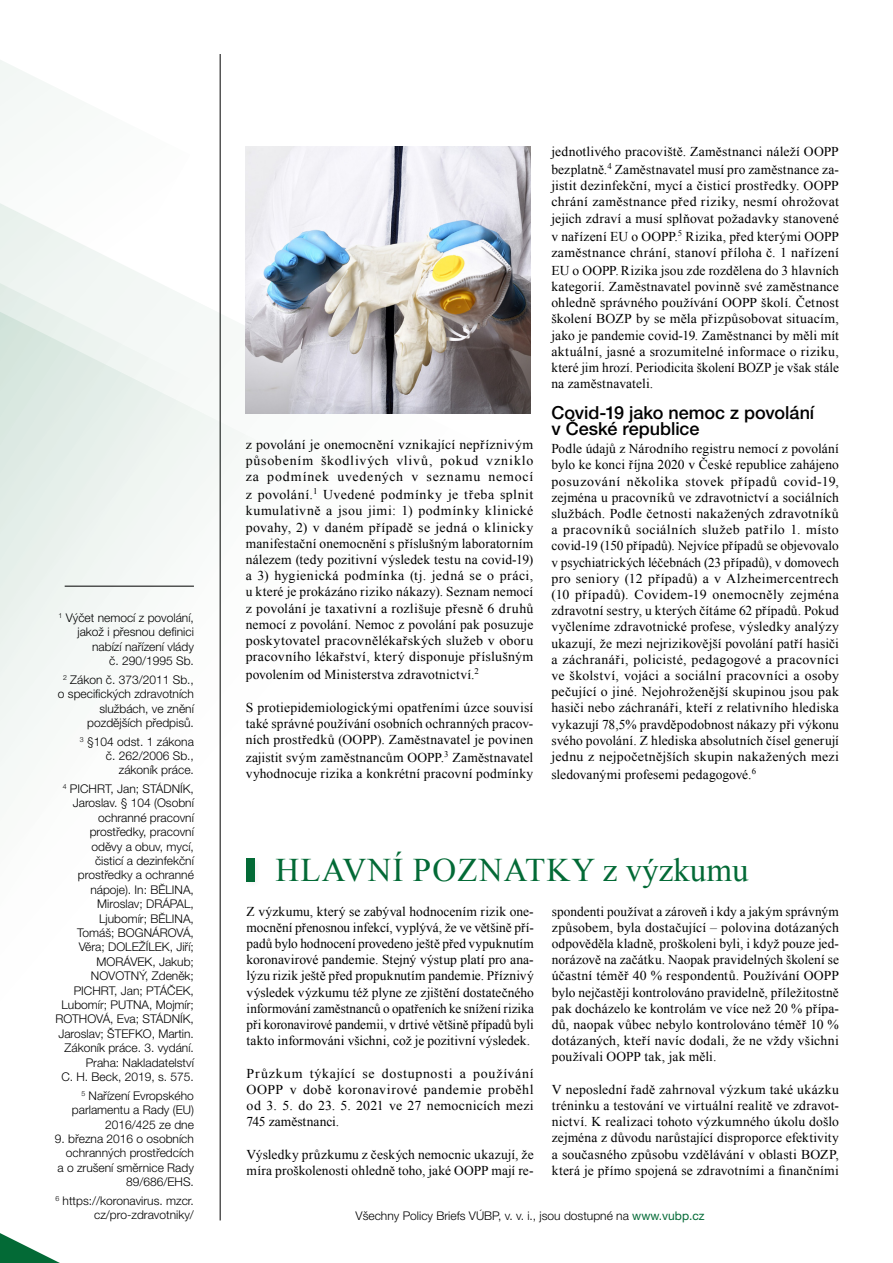
<style>
.page{position:relative;width:893px;height:1263px;background:#fff}
.page>*{position:absolute;margin:0;border:0;box-sizing:border-box;transform-origin:0 0}
.t1{font:33px "Times New Roman";letter-spacing:.035em;color:#036a36}
.t2{font:500 18px/16.2px "Helvetica Neue CE";color:#000}
.t3{font:13.5px/16.2px "Times New Roman";letter-spacing:.015em;color:#000;text-align:justify}
.t4{font:13.5px "Times New Roman";letter-spacing:-.005em;color:#000}
.t5{font:300 12px/14.4px "Helvetica Neue CE";color:#000;text-align:right}
.s1{font-style:italic}
.s2{font-weight:400;color:#036a36}
</style>
<div class="page">
<svg style="left:0;top:70px;width:302px;height:1041px"></svg>
<svg style="left:0;top:1233px;width:60px;height:30px"></svg>
<div style="left:244px;top:856px;width:18px;height:33px;background:#000;opacity:.05"></div>
<div style="left:246px;top:858px;width:8px;height:23px;background:#036a36"></div>
<hr style="left:65px;top:586px;width:129px;height:1px;background:#000">
<img style="left:246px;top:147px;width:284px;height:267px">
<p class="t5" style="left:59px;top:610px;width:137px"><sup>1</sup> Výčet nemocí z povolání, jakož i přesnou definici nabízí nařízení vlády<br>č. 290/1995 Sb.</p>
<p class="t5" style="left:58px;top:672px;width:138px"><sup>2</sup> Zákon č. 373/2011 Sb., o specifických zdravotních službách, ve znění pozdějších předpisů.</p>
<p class="t5" style="left:80px;top:734px;width:115px"><sup>3</sup> §104 odst. 1 zákona č. 262/2006 Sb., zákoník práce.</p>
<p class="t5" style="left:55px;top:782px;width:140px"><sup>4</sup> PICHRT, Jan; STÁDNÍK,<br>Jaroslav. § 104 (Osobní ochranné pracovní prostředky, pracovní<br>oděvy a obuv, mycí,<br>čisticí a dezinfekční prostředky a ochranné nápoje). In: BĚLINA,<br>Miroslav; DRÁPAL,<br>Ljubomír; BĚLINA,<br>Tomáš; BOGNÁROVÁ,<br>Věra; DOLEŽÍLEK, Jiří;<br>MORÁVEK, Jakub;<br>NOVOTNÝ, Zdeněk;<br>PICHRT, Jan; PTÁČEK,<br>Lubomír; PUTNA, Mojmír;<br>ROTHOVÁ, Eva; STÁDNÍK,<br>Jaroslav; ŠTEFKO, Martin.<br>Zákoník práce. 3. vydání.<br>Praha: Nakladatelství<br>C. H. Beck, 2019, s. 575.</p>
<p class="t5" style="left:72px;top:1088px;width:124px"><sup>5</sup> Nařízení Evropského parlamentu a Rady (EU)<br>2016/425 ze dne</p>
<p class="t5" style="left:55px;top:1131px;width:140px">9. března 2016 o osobních ochranných prostředcích<br>a o zrušení směrnice Rady<br>89/686/EHS.</p>
<p class="t5" style="left:55px;top:1193px;width:140px"><sup>6</sup> https://koronavirus. mzcr. cz/pro-zdravotniky/</p>
<p class="t3" style="left:246px;top:436px;width:289px">z povolání je onemocnění vznikající nepříznivým působením škodlivých vlivů, pokud vzniklo za podmínek uvedených v seznamu nemocí</p>
<p class="t3" style="left:246px;top:486px;width:289px">z povolání.<sup>1</sup> Uvedené podmínky je třeba splnit kumulativně a jsou jimi: 1) podmínky klinické povahy, 2) v daném případě se jedná o klinicky manifestační onemocnění s příslušným laboratorním nálezem (tedy pozitivní výsledek testu na covid-19) a 3) hygienická podmínka (tj. jedná se o práci, u které je prokázáno riziko nákazy). Seznam nemocí z povolání je taxativní a rozlišuje přesně 6 druhů nemocí z povolání. Nemoc z povolání pak posuzuje poskytovatel pracovnělékařských služeb v oboru pracovního lékařství, který disponuje příslušným</p>
<p class="t3" style="left:246px;top:666px;width:235px">povolením od Ministerstva zdravotnictví.<sup>2</sup></p>
<p class="t3" style="left:246px;top:699px;width:289px">S protiepidemiologickými opatřeními úzce souvisí také správné používání osobních ochranných pracov&shy;ních prostředků (OOPP). Zaměstnavatel je povinen</p>
<p class="t3" style="left:246px;top:749px;width:289px">zajistit svým zaměstnancům OOPP.<sup>3</sup> Zaměstnavatel vyhodnocuje rizika a konkrétní pracovní podmínky</p>
<p class="t3" style="left:551px;top:142px;width:289px;line-height:18px">jednotlivého pracoviště. Zaměstnanci náleží OOPP bezplatně.<sup>4</sup> Zaměstnavatel musí pro zaměstnance za-</p>
<p class="t3" style="left:551px;top:177px;width:289px">jistit dezinfekční, mycí a čisticí prostředky. OOPP chrání zaměstnance před riziky, nesmí ohrožovat jejich zdraví a musí splňovat požadavky stanovené</p>
<p class="t3" style="left:551px;top:228px;width:289px">v nařízení EU o OOPP.<sup>5</sup> Rizika, před kterými OOPP zaměstnance chrání, stanoví příloha č. 1 nařízení</p>
<p class="t3" style="left:551px;top:262px;width:289px">EU o OOPP.Rizika jsou zde rozdělena do 3 hlavních kategorií. Zaměstnavatel povinně své zaměstnance ohledně správného používání OOPP školí. Četnost školení BOZP by se měla přizpůsobovat situacím, jako je pandemie covid-19. Zaměstnanci by měli mít aktuální, jasné a srozumitelné informace o riziku, které jim hrozí. Periodicita školení BOZP je však stále na zaměstnavateli.</p>
<h2 class="t2" style="left:551px;top:405px;width:264px">Covid-19 jako nemoc z povolání v České republice</h2>
<p class="t3" style="left:551px;top:440px;width:289px">Podle údajů z Národního registru nemocí z povolání bylo ke konci října 2020 v České republice zahájeno posuzování několika stovek případů covid-19, zejména u pracovníků ve zdravotnictví a sociálních službách. Podle četnosti nakažených zdravotníků a pracovníků sociálních služeb patřilo 1. místo covid-19 (150 případů). Nejvíce případů se objevovalo v psychiatrických léčebnách (23 případů), v domovech pro seniory (12 případů) a v Alzheimercentrech (10 případů). Covidem-19 onemocněly zejména zdravotní sestry, u kterých čítáme 62 případů. Pokud vyčleníme zdravotnické profese, výsledky analýzy ukazují, že mezi nejrizikovější povolání patří hasiči a záchranáři, policisté, pedagogové a pracovníci ve školství, vojáci a sociální pracovníci a osoby pečující o jiné. Nejohroženější skupinou jsou pak hasiči nebo záchranáři, kteří z relativního hlediska vykazují 78,5% pravděpodobnost nákazy při výkonu svého povolání. Z hlediska absolutních čísel generují jednu z nejpočetnějších skupin nakažených mezi</p>
<p class="t4" style="left:551px;top:765px;width:206px">sledovanými profesemi pedagogové.<sup>6</sup></p>
<h1 class="t1" style="left:271px;top:847px;width:166px">Hlavní pozn</h1>
<h1 class="t1" style="left:504px;top:847px;width:246px">atky z výzkumu</h1>
<p class="t3" style="left:552px;top:902px;width:289px">spondenti používat a zároveň i kdy a jakým správným způsobem, byla dostačující <span class="s1">‒</span> polovina dotázaných odpověděla kladně, proškoleni byli, i když pouze jed&shy;norázově na začátku. Naopak pravidelných školení se účastní téměř 40 % respondentů. Používání OOPP bylo nejčastěji kontrolováno pravidelně, příležitostně pak docházelo ke kontrolám ve více než 20 % přípa&shy;dů, naopak vůbec nebylo kontrolováno téměř 10 % dotázaných, kteří navíc dodali, že ne vždy všichni používali OOPP tak, jak měli.</p>
<p class="t3" style="left:552px;top:1081px;width:289px">V neposlední řadě zahrnoval výzkum také ukázku tréninku a testování ve virtuální realitě ve zdravot&shy;nictví. K realizaci tohoto výzkumného úkolu došlo zejména z důvodu narůstající disproporce efektivity a současného způsobu vzdělávání v oblasti BOZP, která je přímo spojená se zdravotními a finančními</p>
<p class="t5" style="left:356px;top:1209px;width:351px">Všechny Policy Briefs VÚBP, v. v. i., jsou dostupné na <span class="s2">www.vubp.cz</span></p>
<p class="t3" style="left:247px;top:902px;width:289px">Z výzkumu, který se zabýval hodnocením rizik one&shy;mocnění přenosnou infekcí, vyplývá, že ve většině pří&shy;padů bylo hodnocení provedeno ještě před vypuknutím koronavirové pandemie. Stejný výstup platí pro ana&shy;lýzu rizik ještě před propuknutím pandemie. Příznivý výsledek výzkumu též plyne ze zjištění dostatečného informování zaměstnanců o opatřeních ke snížení rizika při koronavirové pandemii, v drtivé většině případů byli takto informováni všichni, což je pozitivní výsledek.</p>
<p class="t3" style="left:247px;top:1064px;width:289px">Průzkum týkající se dostupnosti a používání OOPP v době koronavirové pandemie proběhl od 3. 5. do 23. 5. 2021 ve 27 nemocnicích mezi 745 zaměstnanci.</p>
<p class="t3" style="left:247px;top:1145px;width:289px">Výsledky průzkumu z českých nemocnic ukazují, že míra proškolenosti ohledně toho, jaké OOPP mají re-</p>
</div>
